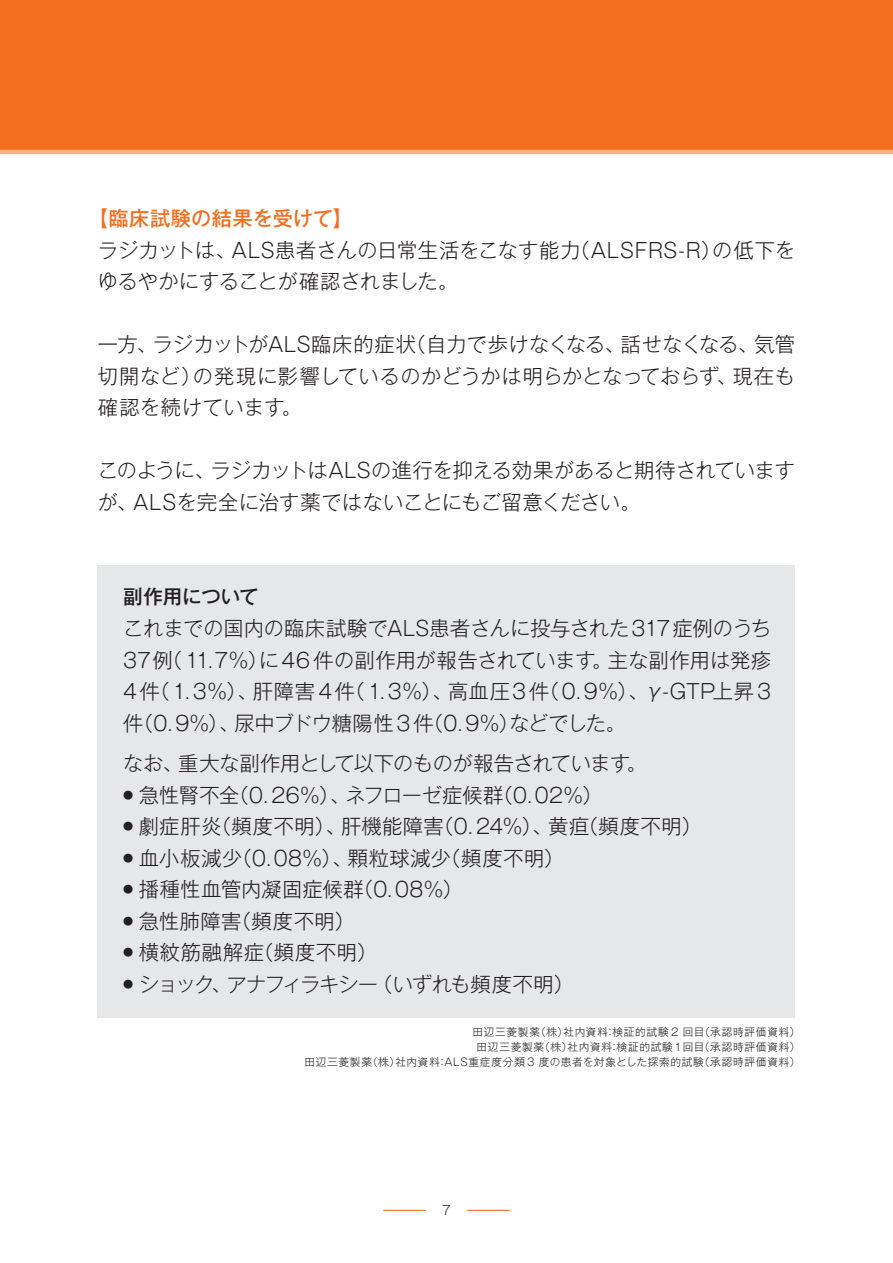
<style>
.page{position:relative;width:893px;height:1263px;background:#fff}
.page>*{position:absolute;margin:0;border:0;box-sizing:border-box;transform-origin:0 0}
.t1{font:300 20.25px/31.5px "Gothic MB101 Pro";letter-spacing:.005em;color:#231f20;text-align:justify}
.t2{font:300 20.25px "Gothic MB101 Pro";letter-spacing:.025em;color:#231f20}
.t3{font:300 20.25px "Gothic MB101 Pro";letter-spacing:-.02em;color:#231f20}
.t4{font:300 20.25px "Gothic MB101 Pro";letter-spacing:.03em;color:#231f20}
.t5{font:300 20.25px "Gothic MB101 Pro";letter-spacing:-.05em;color:#231f20}
.t6{font:300 20.25px "Gothic MB101 Pro";letter-spacing:.04em;color:#231f20}
.t7{font:500 20.25px "Gothic MB101 Pro";letter-spacing:.01em;color:#f36e21}
.t8{font:500 19.5px "Gothic MB101 Pro";letter-spacing:-.005em;color:#231f20}
.t9{font:300 12.75px "Gothic MB101 Pro";color:#231f20}
.t10{font:300 10.65px/14.9px "Gothic MB101 Pro";letter-spacing:.07em;color:#231f20;text-align:right}
</style>
<div class="page">
<div style="left:0;top:0;width:893px;height:84px;background:#f36e21"></div>
<svg style="left:0;top:84px;width:893px;height:71px;background:#f37329"></svg>
<hr style="left:383px;top:1210px;width:43px;height:1px;background:#f36e21">
<hr style="left:467px;top:1210px;width:43px;height:1px;background:#f36e21">
<div style="left:98px;top:566px;width:697px;height:452px;background:#e6e7e9"></div>
<p class="t7" style="left:88px;top:202px;width:267px">【臨床試験の結果を受けて】</p>
<p class="t1" style="left:98px;top:231px;width:699px">ラジカットは、ALS患者さんの日常生活をこなす能力（ALSFRS-R）の低下をゆるやかにすることが確認されました。</p>
<p class="t1" style="left:98px;top:326px;width:699px">一方、ラジカットがALS臨床的症状（自力で歩けなくなる、話せなくなる、気管切開など）の発現に影響しているのかどうかは明らかとなっておらず、現在も確認を続けています。</p>
<p class="t1" style="left:98px;top:452px;width:699px">このように、ラジカットはALSの進行を抑える効果があると期待されていますが、ALSを完全に治す薬ではないことにもご留意ください。</p>
<p class="t8" style="left:123px;top:580px;width:137px">副作用について</p>
<p class="t1" style="left:123px;top:610px;width:649px">これまでの国内の臨床試験でALS患者さんに投与された317症例のうち37例（11.7％）に46 件の副作用が報告されています。主な副作用は発疹4件（1.3％）、肝障害4件（1.3％）、高血圧3件（0.9％）、γ-GTP上昇3件（0.9%）、尿中ブドウ糖陽性3 件（0.9％）などでした。</p>
<p class="t3" style="left:123px;top:747px;width:525px">なお、重大な副作用として以下のものが報告されています。</p>
<p class="t1" style="left:123px;top:776px;width:481px"><sup>●</sup> 急性腎不全（0. 26％）、ネフローゼ症候群（0.02％）</p>
<p class="t2" style="left:123px;top:810px;width:580px"><sup>●</sup> 劇症肝炎（頻度不明）、肝機能障害（0.24％）、黄疸（頻度不明）</p>
<p class="t4" style="left:123px;top:841px;width:443px"><sup>●</sup> 血小板減少（0.08％）、顆粒球減少（頻度不明）</p>
<p class="t1" style="left:123px;top:871px;width:341px"><sup>●</sup> 播種性血管内凝固症候群（0.08％）</p>
<p class="t1" style="left:123px;top:902px;width:233px"><sup>●</sup> 急性肺障害（頻度不明）</p>
<p class="t6" style="left:123px;top:936px;width:255px"><sup>●</sup> 横紋筋融解症（頻度不明）</p>
<p class="t5" style="left:123px;top:967px;width:452px"><sup>●</sup> ショック、アナフィラキシー（いずれも頻度不明）</p>
<p class="t10" style="left:304px;top:1023px;width:497px">田辺三菱製薬（株）社内資料：検証的試験 2 回目（承認時評価資料）<br>田辺三菱製薬（株）社内資料：検証的試験1回目（承認時評価資料）<br>田辺三菱製薬（株）社内資料：ALS重症度分類 3 度の患者を対象とした探索的試験（承認時評価資料）</p>
<p class="t9" style="left:442px;top:1199px;width:10px">7</p>
</div>
